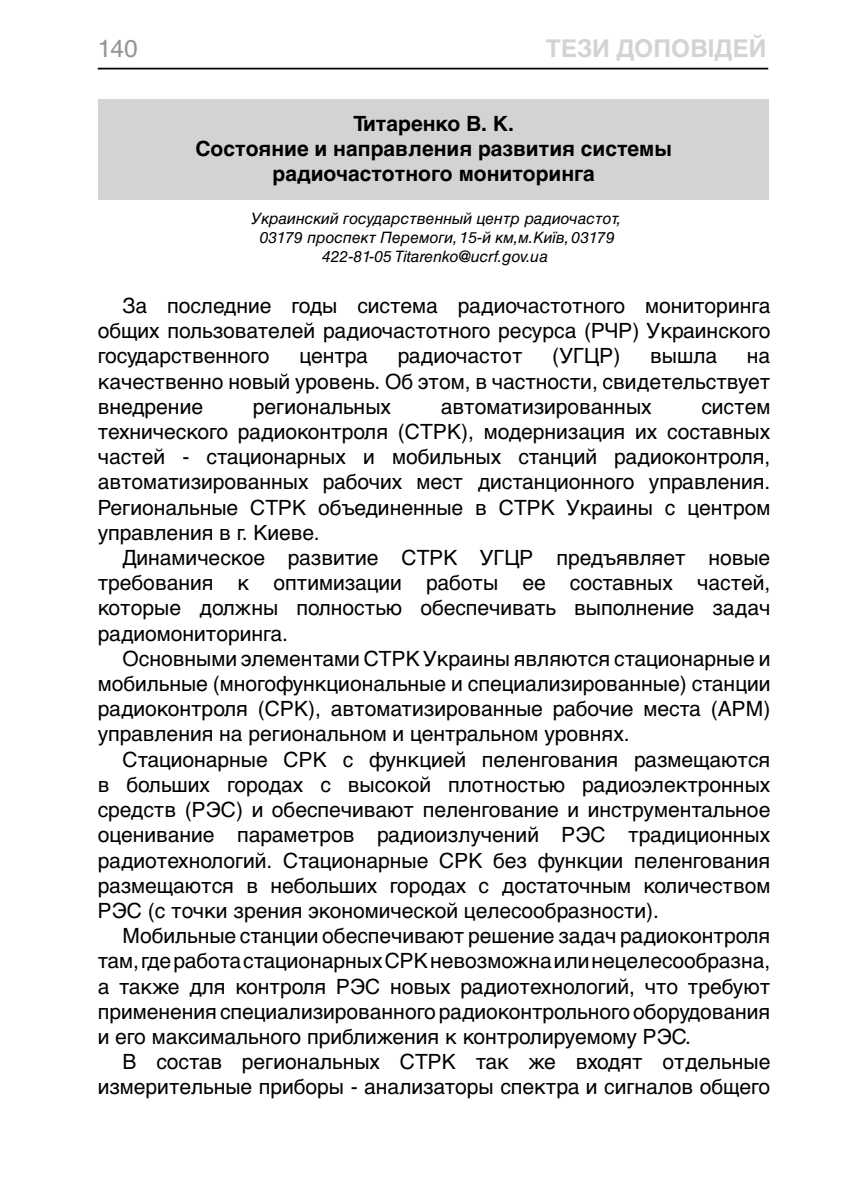
<style>
.page{position:relative;width:844px;height:1191px;background:#fff}
.page>*{position:absolute;margin:0;border:0;box-sizing:border-box;transform-origin:0 0}
.t1{font:700 24.5px "Helvetica C";color:#d1d3d4}
.t2{font:24.5px "Helvetica C";color:#939598}
.t3{font:21px/25.2px "Helvetica C";color:#000;text-align:justify}
.t4{font:700 21px/25.2px "Helvetica C";color:#000;text-align:center}
.t5{font:italic 15.75px/18.9px "Helvetica C";color:#000;text-align:center}
</style>
<div class="page">
<hr style="left:98px;top:68px;width:670px;height:1px;background:#000">
<div style="left:98px;top:99px;width:670px;height:101px;background:#d1d3d4"></div>
<p class="t2" style="left:98px;top:34px;width:41px">140</p>
<p class="t1" style="left:545px;top:34px;width:222px">ТЕЗИ ДОПОВІДЕЙ</p>
<p class="t4" style="left:195px;top:111px;width:478px">Титаренко В. К.<br>Состояние и направления развития системы радиочастотного мониторинга</p>
<p class="t5" style="left:251px;top:209px;width:372px">Украинский государственный центр радиочастот,<br>03179 проспект Перемоги, 15-й км,м.Київ, 03179<br>422-81-05 Titarenko@ucrf.gov.ua</p>
<p class="t3" style="left:98px;top:293px;width:674px;text-indent:25px">За последние годы система радиочастотного мониторинга общих пользователей радиочастотного ресурса (РЧР) Украинского государственного</p>
<p class="t3" style="left:299px;top:343px;width:70px">центра</p>
<p class="t3" style="left:397px;top:343px;width:126px">радиочастот</p>
<p class="t3" style="left:552px;top:343px;width:70px">(УГЦР)</p>
<p class="t3" style="left:650px;top:343px;width:68px">вышла</p>
<p class="t3" style="left:98px;top:343px;width:673px;text-indent:649px">на качественно новый уровень. Об этом, в частности, свидетельствует внедрение</p>
<p class="t3" style="left:98px;top:394px;width:674px;text-indent:603px">систем технического радиоконтроля (СТРК), модернизация их составных частей - стационарных и мобильных станций радиоконтроля, автоматизированных рабочих мест дистанционного управления.<br>Региональные СТРК объединенные в СТРК Украины с центром управления в г. Киеве.</p>
<p class="t3" style="left:98px;top:545px;width:674px;text-indent:25px">Динамическое развитие СТРК УГЦР предъявляет новые требования к оптимизации работы ее составных частей, которые должны полностью обеспечивать выполнение задач радиомониторинга.</p>
<p class="t3" style="left:98px;top:646px;width:674px;text-indent:25px">Основными элементами СТРК Украины являются стационарные и мобильные (многофункциональные и специализированные) станции радиоконтроля (СРК), автоматизированные рабочие места (АРМ) управления на региональном и центральном уровнях.</p>
<p class="t3" style="left:98px;top:747px;width:674px;text-indent:25px">Стационарные СРК с функцией пеленгования размещаются в больших городах с высокой плотностью радиоэлектронных средств (РЭС) и обеспечивают пеленгование и инструментальное оценивание параметров радиоизлучений РЭС традиционных радиотехнологий. Стационарные СРК без функции пеленгования размещаются в небольших городах с достаточным количеством РЭС (с точки зрения экономической целесообразности).</p>
<p class="t3" style="left:98px;top:923px;width:674px;text-indent:25px">Мобильные станции обеспечивают решение задач радиоконтроля там, где работа стационарных СРК невозможна или нецелесообразна, а также для контроля РЭС новых радиотехнологий, что требуют применения специализированного радиоконтрольного оборудования и его максимального приближения к контролируемому РЭС.</p>
<p class="t3" style="left:98px;top:1049px;width:674px;text-align:right">В состав региональных СТРК так же входят отдельные измерительные приборы - анализаторы спектра и сигналов общего</p>
<p class="t3" style="left:253px;top:394px;width:140px">региональных</p>
<p class="t3" style="left:440px;top:394px;width:212px">автоматизированных</p>
</div>
